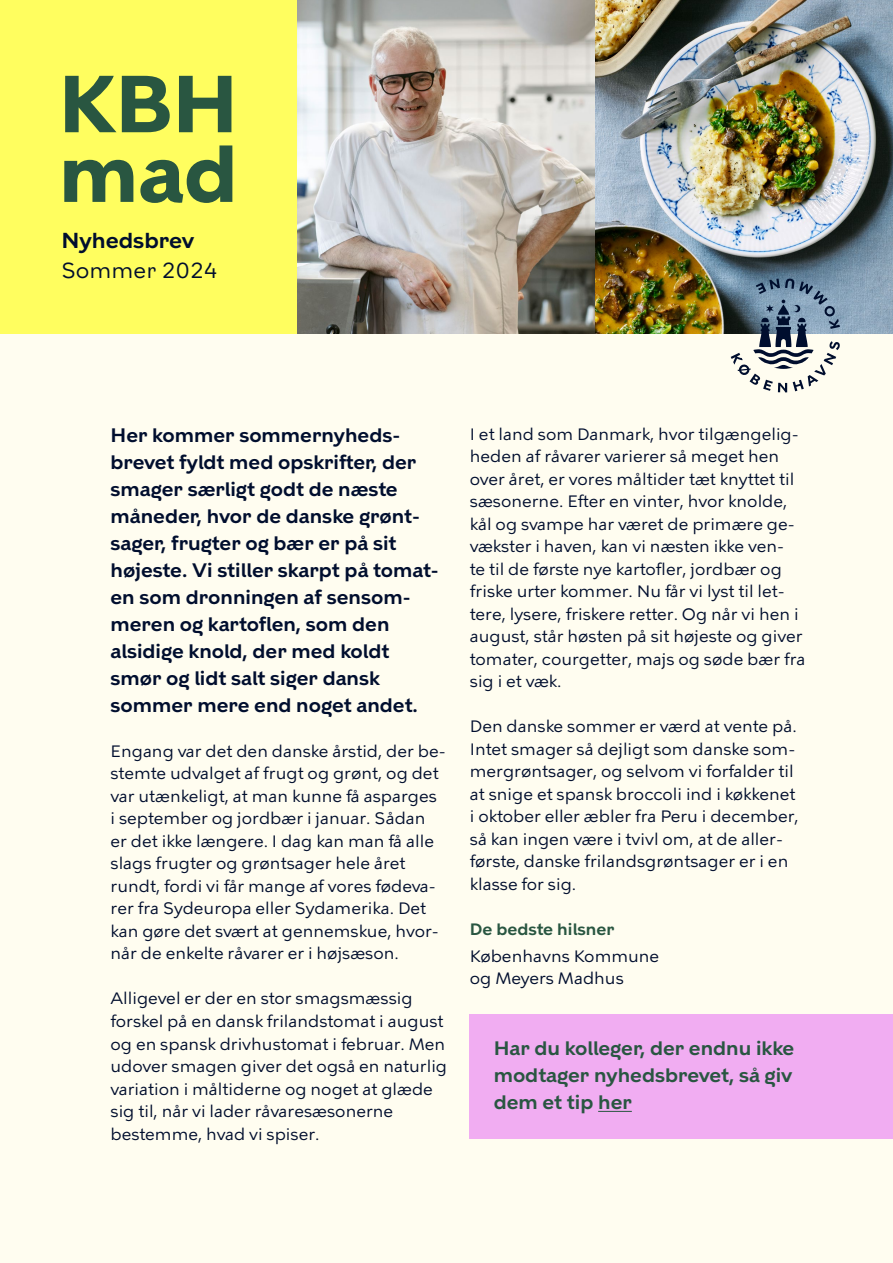
<style>
.page{position:relative;width:893px;height:1263px;background:#fff}
.page>*{position:absolute;margin:0;border:0;box-sizing:border-box;transform-origin:0 0}
.t1{font:600 21.75px "KBH";color:#000e2e}
.t2{font:21.75px "KBH";color:#000e2e}
.t3{font:600 19.5px/27px "KBH";color:#000e2e}
.t4{font:600 19.5px/27px "KBH";color:#295641;text-align:justify}
.t5{font:16.5px/22.5px "KBH Tekst";color:#000e2e}
.t6{font:600 16.5px "KBH";color:#295641}
</style>
<div class="page">
<div style="left:0;top:0;width:297px;height:335px;background:#fffe5f"></div>
<img style="left:297px;top:0;width:299px;height:335px">
<img style="left:596px;top:0;width:297px;height:335px">
<div style="left:0;top:335px;width:893px;height:928px;background:#fffdf0"></div>
<svg style="left:64px;top:145px;width:168px;height:58px"></svg>
<svg style="left:65px;top:76px;width:166px;height:56px"></svg>
<svg style="left:731px;top:279px;width:109px;height:113px"></svg>
<div style="left:470px;top:1014px;width:423px;height:124px;background:#f1adf2"></div>
<hr style="left:598px;top:1111px;width:34px;height:1px;background:#295641">
<h1 class="t1" style="left:61px;top:227px;width:134px">Nyhedsbrev</h1>
<h1 class="t2" style="left:61px;top:257px;width:158px">Sommer 2024</h1>
<p class="t3" style="left:111px;top:421px;width:330px">Her kommer sommernyheds&shy;brevet fyldt med opskrifter, der smager særligt godt de næste måneder, hvor de danske grønt&shy;sager, frugter og bær er på sit højeste. Vi stiller skarpt på tomat&shy;en som dronningen af sensom&shy;meren og kartoflen, som den alsidige knold, der med koldt smør og lidt salt siger dansk sommer mere end noget andet.</p>
<p class="t5" style="left:111px;top:740px;width:337px">Engang var det den danske årstid, der be&shy;stemte udvalget af frugt og grønt, og det var utænkeligt, at man kunne få asparges<br>i september og jordbær i januar. Sådan er det ikke længere. I dag kan man få alle slags frugter og grøntsager hele året rundt, fordi vi får mange af vores fødeva&shy;rer fra Sydeuropa eller Sydamerika. Det kan gøre det svært at gennemskue, hvor&shy;når de enkelte råvarer er i højsæson.</p>
<p class="t5" style="left:111px;top:987px;width:338px">Alligevel er der en stor smagsmæssig forskel på en dansk frilandstomat i august og en spansk drivhustomat i februar. Men udover smagen giver det også en naturlig variation i måltiderne og noget at glæde sig til, når vi lader råvaresæsonerne bestemme, hvad vi spiser.</p>
<p class="t5" style="left:470px;top:422px;width:337px">I et land som Danmark, hvor tilgængelig&shy;heden af råvarer varierer så meget hen over året, er vores måltider tæt knyttet til sæsonerne. Efter en vinter, hvor knolde, kål og svampe har været de primære ge&shy;vækster i haven, kan vi næsten ikke ven-<br>te til de første nye kartofler, jordbær og friske urter kommer. Nu får vi lyst til let&shy;tere, lysere, friskere retter. Og når vi hen i august, står høsten på sit højeste og giver tomater, courgetter, majs og søde bær fra sig i et væk.</p>
<p class="t5" style="left:470px;top:715px;width:330px">Den danske sommer er værd at vente på.<br>Intet smager så dejligt som danske som&shy;mergrøntsager, og selvom vi forfalder til at snige et spansk broccoli ind i køkkenet i oktober eller æbler fra Peru i december, så kan ingen være i tvivl om, at de aller&shy;første, danske frilandsgrøntsager er i en klasse for sig.</p>
<p class="t6" style="left:470px;top:919px;width:145px">De bedste hilsner</p>
<p class="t5" style="left:470px;top:945px;width:191px">Københavns Kommune og Meyers Madhus</p>
<p class="t4" style="left:494px;top:1035px;width:302px">Har du kolleger, der endnu ikke modtager nyhedsbrevet, så giv dem et tip her</p>
</div>
